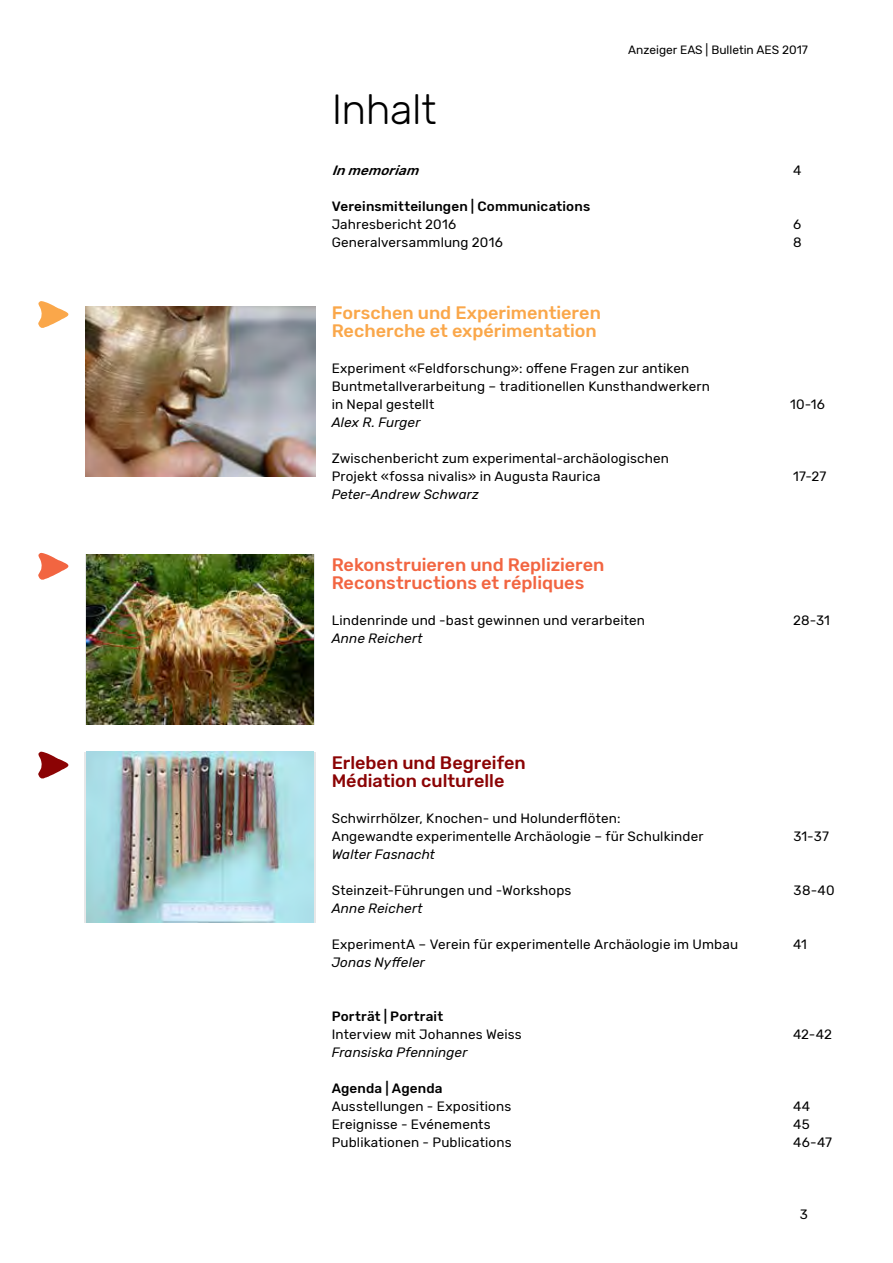
<style>
.page{position:relative;width:893px;height:1263px;background:#fff}
.page>*{position:absolute;margin:0;border:0;box-sizing:border-box;transform-origin:0 0}
.t1{font:300 42px "Rubik";color:#000}
.t2{font:500 18px/18px "Rubik";color:#f26541}
.t3{font:500 18px/18px "Rubik";color:#faa74a}
.t4{font:500 18px/18px "Rubik";color:#8b0304}
.t5{font:13.5px/18px "Rubik";letter-spacing:.01em;color:#000}
.t6{font:italic 13.5px "Rubik";letter-spacing:.01em;color:#000}
.t7{font:500 13.5px "Rubik";letter-spacing:.01em;color:#000}
.t8{font:italic 500 13.5px "Rubik";color:#000}
.t9{font:12px "Rubik";color:#000}
</style>
<div class="page">
<img style="left:87px;top:554px;width:226px;height:170px">
<img style="left:86px;top:752px;width:228px;height:170px">
<svg style="left:38px;top:301px;width:30px;height:27px"></svg>
<svg style="left:38px;top:751px;width:30px;height:28px"></svg>
<svg style="left:38px;top:553px;width:30px;height:27px"></svg>
<img style="left:85px;top:306px;width:230px;height:170px">
<h1 class="t1" style="left:332px;top:86px;width:107px">Inhalt</h1>
<p class="t9" style="left:628px;top:43px;width:181px">Anzeiger EAS | Bulletin AES 2017</p>
<p class="t8" style="left:332px;top:163px;width:94px">Inmemoriam</p>
<p class="t5" style="left:793px;top:162px;width:10px">4</p>
<p class="t7" style="left:332px;top:199px;width:260px">Vereinsmitteilungen | Communications</p>
<p class="t5" style="left:332px;top:216px;width:126px">Jahresbericht 2016</p>
<p class="t5" style="left:793px;top:216px;width:10px">6</p>
<p class="t5" style="left:332px;top:234px;width:173px">Generalversammlung 2016</p>
<p class="t5" style="left:793px;top:234px;width:10px">8</p>
<h2 class="t3" style="left:332px;top:304px;width:271px">Forschen und Experimentieren<br>Recherche et expérimentation</h2>
<p class="t5" style="left:332px;top:360px;width:380px">Experiment «Feldforschung»: offene Fragen zur antiken<br>Buntmetallverarbeitung – traditionellen Kunsthandwerkern in Nepal gestellt</p>
<p class="t6" style="left:332px;top:415px;width:90px">Alex R. Furger</p>
<p class="t5" style="left:332px;top:450px;width:339px">Zwischenbericht zum experimental-archäologischen<br>Projekt «fossa nivalis» in Augusta Raurica</p>
<p class="t6" style="left:332px;top:487px;width:149px">Peter-Andrew Schwarz</p>
<p class="t5" style="left:790px;top:396px;width:36px">10-16</p>
<p class="t5" style="left:793px;top:468px;width:35px">17-27</p>
<h2 class="t2" style="left:332px;top:556px;width:274px">Rekonstruieren und Replizieren<br>Reconstructions et répliques</h2>
<p class="t5" style="left:332px;top:612px;width:315px">Lindenrinde und -bast gewinnen und verarbeiten</p>
<p class="t5" style="left:793px;top:612px;width:38px">28-31</p>
<p class="t6" style="left:332px;top:631px;width:93px">Anne Reichert</p>
<h2 class="t4" style="left:332px;top:754px;width:196px">Erleben und Begreifen<br>Médiation culturelle</h2>
<p class="t5" style="left:332px;top:810px;width:373px">Schwirrhölzer, Knochen- und Holunderflöten:<br>Angewandte experimentelle Archäologie – für Schulkinder</p>
<p class="t5" style="left:794px;top:828px;width:37px">31-37</p>
<p class="t6" style="left:332px;top:847px;width:105px">Walter Fasnacht</p>
<p class="t5" style="left:332px;top:882px;width:241px">Steinzeit-Führungen und -Workshops</p>
<p class="t5" style="left:794px;top:882px;width:43px">38-40</p>
<p class="t6" style="left:332px;top:901px;width:93px">Anne Reichert</p>
<p class="t5" style="left:332px;top:936px;width:408px">ExperimentA – Verein für experimentelle Archäologie im Umbau</p>
<p class="t5" style="left:793px;top:936px;width:15px">41</p>
<p class="t6" style="left:332px;top:955px;width:95px">Jonas Nyffeler</p>
<p class="t7" style="left:332px;top:1009px;width:113px">Porträt | Portrait</p>
<p class="t5" style="left:332px;top:1026px;width:192px">Interview mit Johannes Weiss</p>
<p class="t5" style="left:793px;top:1026px;width:40px">42-42</p>
<p class="t6" style="left:332px;top:1045px;width:137px">Fransiska Pfenninger</p>
<p class="t7" style="left:332px;top:1081px;width:112px">Agenda | Agenda</p>
<p class="t5" style="left:332px;top:1098px;width:181px">Ausstellungen - Expositions</p>
<p class="t5" style="left:793px;top:1098px;width:19px">44</p>
<p class="t5" style="left:332px;top:1116px;width:161px">Ereignisse - Evénements</p>
<p class="t5" style="left:793px;top:1116px;width:18px">45</p>
<p class="t5" style="left:332px;top:1134px;width:181px">Publikationen - Publications</p>
<p class="t5" style="left:793px;top:1134px;width:41px">46-47</p>
<p class="t5" style="left:800px;top:1206px;width:10px">3</p>
</div>
